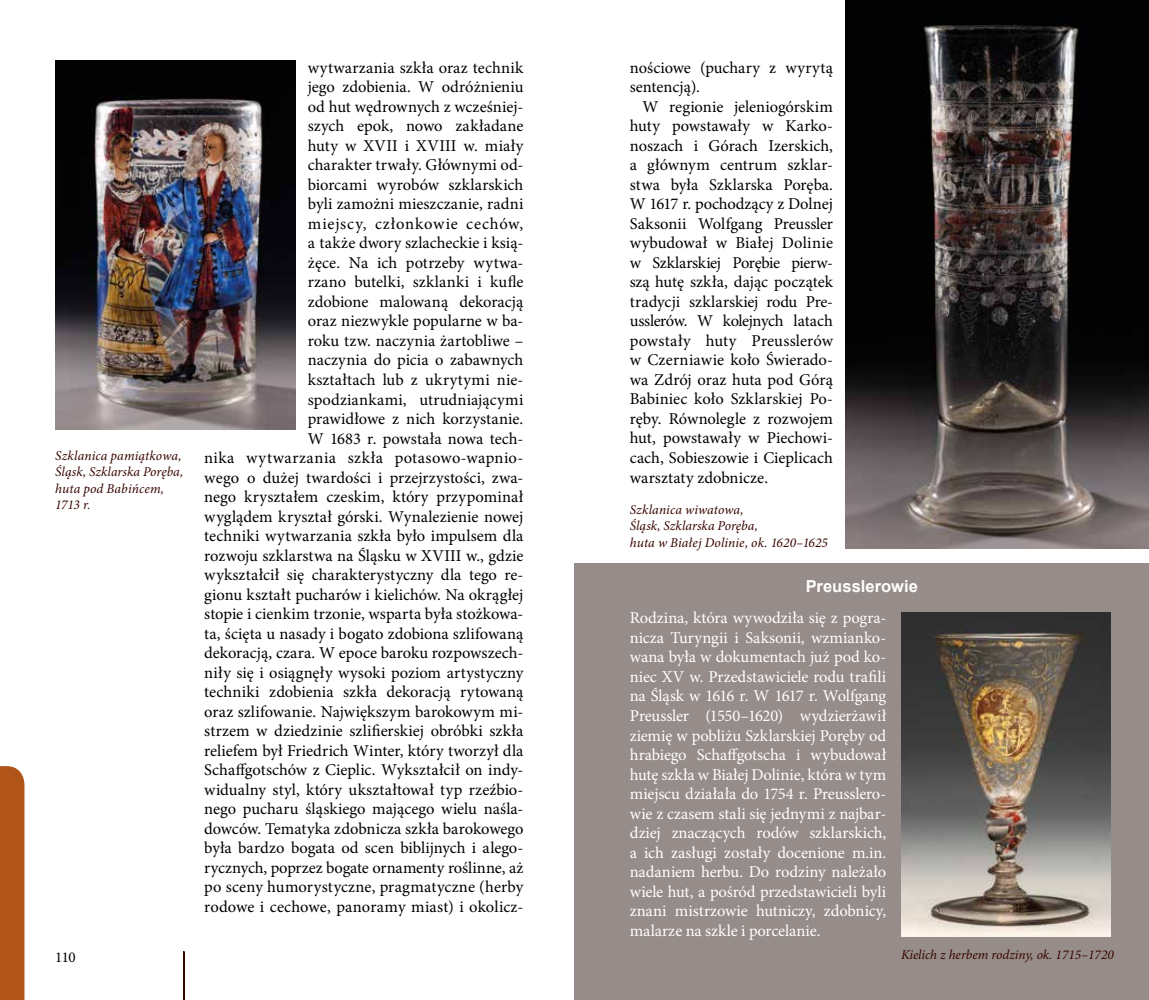
<style>
.page{position:relative;width:1149px;height:1000px;background:#fff}
.page>*{position:absolute;margin:0;border:0;box-sizing:border-box;transform-origin:0 0}
.t1{font:16.5px/19.5px "Minion Pro";letter-spacing:.005em;color:#000}
.t2{font:16.5px/19.5px "Minion Pro";letter-spacing:-.005em;color:#fff;text-align:justify}
.t3{font:700 16.5px "Arial";letter-spacing:.005em;color:#fff}
.t4{font:15px "Minion Pro";color:#000}
.t5{font:italic 13.5px/16.2px "Minion Pro";letter-spacing:.005em;color:#370500}
</style>
<div class="page">
<svg style="left:183px;top:951px;width:2px;height:48px"></svg>
<div style="left:0;top:766px;width:24px;height:233px;background:#b15419"></div>
<div style="left:574px;top:563px;width:574px;height:436px;background:#968c89"></div>
<img style="left:845px;top:0;width:303px;height:549px">
<img style="left:55px;top:61px;width:240px;height:368px">
<img style="left:901px;top:612px;width:208px;height:324px">
<p class="t5" style="left:55px;top:447px;width:129px">Szklanica pamiątkowa,<br>Śląsk, Szklarska Poręba, huta pod Babińcem,<br>1713 r.</p>
<p class="t4" style="left:55px;top:946px;width:22px">110</p>
<p class="t1" style="left:204px;top:58px;width:320px;text-align:right">wytwarzania szkła oraz technik<br>jego zdobienia. W odróżnieniu<br>od hut wędrownych z wcześniej-<br>szych epok, nowo zakładane<br>huty w XVII i XVIII w. miały<br>charakter trwały. Głównymi od-<br>biorcami wyrobów szklarskich<br>byli zamożni mieszczanie, radni<br>miejscy, członkowie cechów,<br>a także dwory szlacheckie i ksią-<br>żęce. Na ich potrzeby wytwa-<br>rzano butelki, szklanki i kufle<br>zdobione malowaną dekoracją<br>oraz niezwykle popularne w ba-<br>roku tzw. naczynia żartobliwe –<br>naczynia do picia o zabawnych<br>kształtach lub z ukrytymi nie-<br>spodziankami, utrudniającymi<br>prawidłowe z nich korzystanie.<br>W 1683 r. powstała nowa tech-<br>nika wytwarzania szkła potasowo-wapnio&shy;wego o dużej twardości i przejrzystości, zwa&shy;nego kryształem czeskim, który przypominał wyglądem kryształ górski. Wynalezienie nowej techniki wytwarzania szkła było impulsem dla rozwoju szklarstwa na Śląsku w XVIII w., gdzie wykształcił się charakterystyczny dla tego re&shy;gionu kształt pucharów i kielichów. Na okrągłej stopie i cienkim trzonie, wsparta była stożkowa&shy;ta, ścięta u nasady i bogato zdobiona szlifowaną dekoracją, czara. W epoce baroku rozpowszech&shy;niły się i osiągnęły wysoki poziom artystyczny techniki zdobienia szkła dekoracją rytowaną oraz szlifowanie. Największym barokowym mi&shy;strzem w dziedzinie szlifierskiej obróbki szkła reliefem był Friedrich Winter, który tworzył dla Schaffgotschów z Cieplic. Wykształcił on indy&shy;widualny styl, który ukształtował typ rzeźbio&shy;nego pucharu śląskiego mającego wielu naśla&shy;dowców. Tematyka zdobnicza szkła barokowego była bardzo bogata od scen biblijnych i alego&shy;rycznych, poprzez bogate ornamenty roślinne, aż po sceny humorystyczne, pragmatyczne (herby rodowe i cechowe, panoramy miast) i okolicz-</p>
<p class="t1" style="left:629px;top:58px;width:205px">nościowe (puchary z wyrytą sentencją).</p>
<p class="t1" style="left:629px;top:97px;width:205px;text-align:justify;text-indent:13px">W regionie jeleniogórskim huty powstawały w Karko&shy;noszach i Górach Izerskich, a głównym centrum szklar&shy;stwa była Szklarska Poręba.<br>W 1617 r. pochodzący z Dolnej Saksonii Wolfgang Preussler wybudował w Białej Dolinie w Szklarskiej Porębie pierw&shy;szą hutę szkła, dając początek tradycji szklarskiej rodu Pre&shy;usslerów. W kolejnych latach powstały huty Preusslerów w Czerniawie koło Świerado&shy;wa Zdrój oraz huta pod Górą Babiniec koło Szklarskiej Po&shy;ręby. Równolegle z rozwojem hut, powstawały w Piechowi&shy;cach, Sobieszowie i Cieplicach warsztaty zdobnicze.</p>
<p class="t5" style="left:629px;top:501px;width:199px">Szklanica wiwatowa,<br>Śląsk, Szklarska Poręba,<br>huta w Białej Dolinie, ok. 1620–1625</p>
<p class="t3" style="left:805px;top:574px;width:114px">Preusslerowie</p>
<p class="t2" style="left:629px;top:608px;width:258px">Rodzina, która wywodziła się z pogra&shy;nicza Turyngii i Saksonii, wzmianko&shy;wana była w dokumentach już pod ko&shy;niec XV w. Przedstawiciele rodu trafili na Śląsk w 1616 r. W 1617 r. Wolfgang Preussler (1550–1620) wydzierżawił ziemię w pobliżu Szklarskiej Poręby od hrabiego Schaffgotscha i wybudował hutę szkła w Białej Dolinie, która w tym miejscu działała do 1754 r. Preusslero&shy;wie z czasem stali się jednymi z najbar&shy;dziej znaczących rodów szklarskich, a ich zasługi zostały docenione m.in. nadaniem herbu. Do rodziny należało wiele hut, a pośród przedstawicieli byli znani mistrzowie hutniczy, zdobnicy, malarze na szkle i porcelanie.</p>
<p class="t5" style="left:900px;top:946px;width:214px">Kielich z herbem rodziny, ok. 1715–1720</p>
</div>
